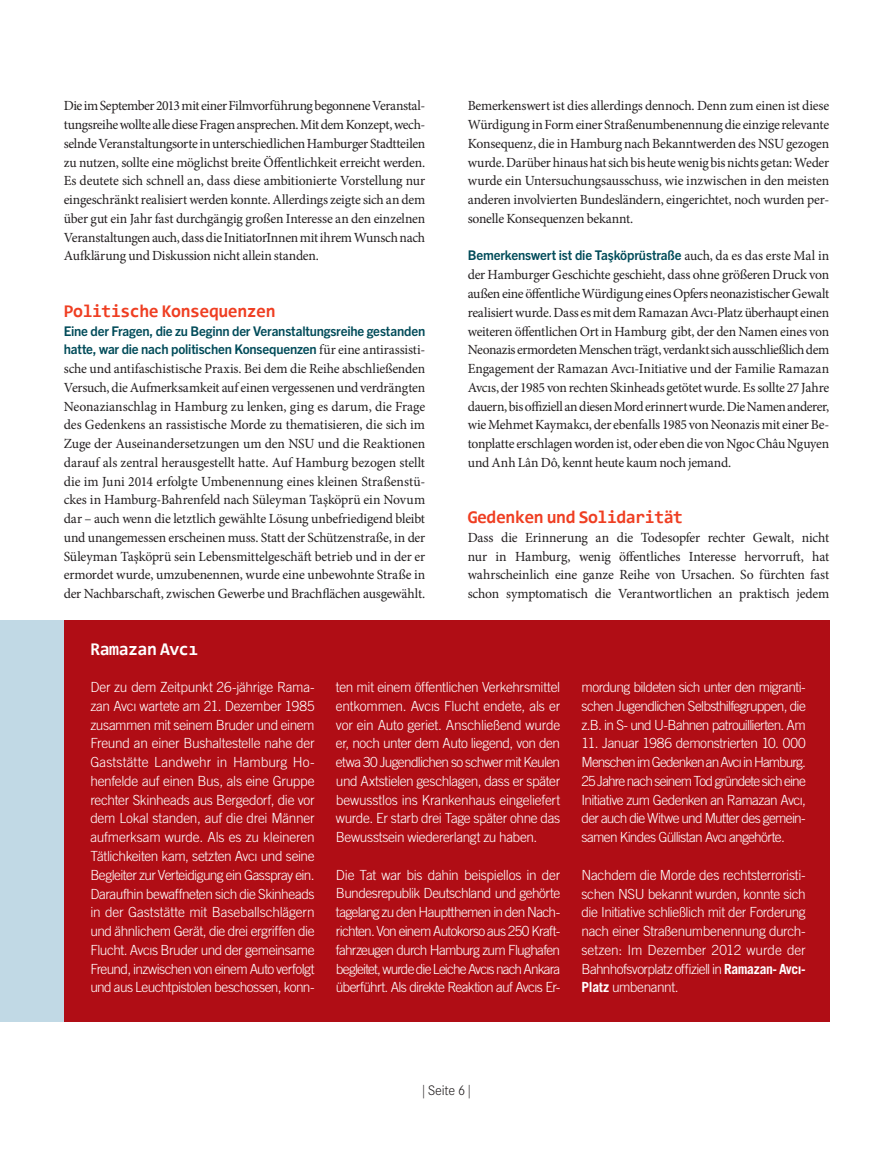
<style>
.page{position:relative;width:893px;height:1149px;background:#fff}
.page>*{position:absolute;margin:0;border:0;box-sizing:border-box;transform-origin:0 0}
.t1{font:700 18px "Consolas";letter-spacing:-.025em;color:#ef3e22}
.t2{font:700 18px "Consolas";letter-spacing:-.025em;color:#fff}
.t3{font:13.95px/18.8px "Minion Pro";letter-spacing:-.015em;color:#231f20;text-align:justify}
.t4{font:300 13.95px/18.8px "Trade Gothic LT Pro";letter-spacing:-.045em;color:#fff;text-align:justify}
.t5{font:300 13.5px "Corporate SBQ";letter-spacing:-.02em;color:#231f20}
.t6{font:700 13.35px/18.8px "Trade Gothic Next LT Pro";letter-spacing:-.01em;color:#004b59}
.s1{font-family:"Minion Pro";font-weight:400;font-size:13.95px;color:#231f20}
.s2{font-weight:700}
</style>
<div class="page">
<div style="left:64px;top:620px;width:765px;height:400px;background:#b00d15"></div>
<div style="left:0;top:620px;width:64px;height:400px;background:#c1d9e5"></div>
<p class="t3" style="left:64px;top:96px;width:363px">Die im September 2013 mit einer Filmvorführung begonnene Veranstal&shy;tungsreihe wollte alle diese Fragen ansprechen. Mit dem Konzept, wech&shy;selnde Veranstaltungsorte in unterschiedlichen Hamburger Stadtteilen zu nutzen, sollte eine möglichst breite Öffentlichkeit erreicht werden.<br>Es deutete sich schnell an, dass diese ambitionierte Vorstellung nur eingeschränkt realisiert werden konnte. Allerdings zeigte sich an dem über gut ein Jahr fast durchgängig großen Interesse an den einzelnen Veranstaltungen auch, dass die InitiatorInnen mit ihrem Wunsch nach Aufklärung und Diskussion nicht allein standen.</p>
<p class="t1" style="left:64px;top:299px;width:213px">Politische Konsequenzen</p>
<p class="t6" style="left:64px;top:320px;width:363px">Eine der Fragen, die zu Beginn der Veranstaltungsreihe gestanden hatte, war die nach politischen Konsequenzen <span class="s1">für eine antirassisti-</span></p>
<p class="t3" style="left:64px;top:359px;width:363px">sche und antifaschistische Praxis. Bei dem die Reihe abschließenden Versuch, die Aufmerksamkeit auf einen vergessenen und verdrängten Neonazianschlag in Hamburg zu lenken, ging es darum, die Frage des Gedenkens an rassistische Morde zu thematisieren, die sich im Zuge der Auseinandersetzungen um den NSU und die Reaktionen darauf als zentral herausgestellt hatte. Auf Hamburg bezogen stellt die im Juni 2014 erfolgte Umbenennung eines kleinen Straßenstü&shy;ckes in Hamburg-Bahrenfeld nach Süleyman Taşköprü ein Novum dar – auch wenn die letztlich gewählte Lösung unbefriedigend bleibt und unangemessen erscheinen muss. Statt der Schützenstraße, in der Süleyman Taşköprü sein Lebensmittelgeschäft betrieb und in der er ermordet wurde, umzubenennen, wurde eine unbewohnte Straße in der Nachbarschaft, zwischen Gewerbe und Brachflächen ausgewählt.</p>
<p class="t3" style="left:468px;top:96px;width:363px">Bemerkenswert ist dies allerdings dennoch. Denn zum einen ist diese Würdigung in Form einer Straßenumbenennung die einzige relevante Konsequenz, die in Hamburg nach Bekanntwerden des NSU gezogen wurde. Darüber hinaus hat sich bis heute wenig bis nichts getan: Weder wurde ein Untersuchungsausschuss, wie inzwischen in den meisten anderen involvierten Bundesländern, eingerichtet, noch wurden per&shy;sonelle Konsequenzen bekannt.</p>
<p class="t6" style="left:468px;top:245px;width:363px">Bemerkenswert ist die Taşköprüstraße <span class="s1">auch, da es das erste Mal in</span></p>
<p class="t3" style="left:468px;top:265px;width:363px">der Hamburger Geschichte geschieht, dass ohne größeren Druck von außen eine öffentliche Würdigung eines Opfers neonazistischer Gewalt realisiert wurde. Dass es mit dem Ramazan Avcı-Platz überhaupt einen weiteren öffentlichen Ort in Hamburg gibt, der den Namen eines von Neonazis ermordeten Menschen trägt, verdankt sich ausschließlich dem Engagement der Ramazan Avcı-Initiative und der Familie Ramazan Avcıs, der 1985 von rechten Skinheads getötet wurde. Es sollte 27 Jahre dauern, bis offiziell an diesen Mord erinnert wurde. Die Namen anderer, wie Mehmet Kaymakcı, der ebenfalls 1985 von Neonazis mit einer Be&shy;tonplatte erschlagen worden ist, oder eben die von Ngoc Châu Nguyen und Anh Lân Dô, kennt heute kaum noch jemand.</p>
<p class="t1" style="left:468px;top:506px;width:217px">Gedenken und Solidarität</p>
<p class="t3" style="left:468px;top:528px;width:363px">Dass die Erinnerung an die Todesopfer rechter Gewalt, nicht nur in Hamburg, wenig öffentliches Interesse hervorruft, hat wahrscheinlich eine ganze Reihe von Ursachen. So fürchten fast schon symptomatisch die Verantwortlichen an praktisch jedem</p>
<p class="t2" style="left:90px;top:637px;width:109px">Ramazan Avcı</p>
<p class="t4" style="left:90px;top:677px;width:226px">Der zu dem Zeitpunkt 26-jährige Rama&shy;zan Avcı wartete am 21. Dezember 1985 zusammen mit seinem Bruder und einem Freund an einer Bushaltestelle nahe der Gaststätte Landwehr in Hamburg Ho&shy;henfelde auf einen Bus, als eine Gruppe rechter Skinheads aus Bergedorf, die vor dem Lokal standen, auf die drei Männer aufmerksam wurde. Als es zu kleineren Tätlichkeiten kam, setzten Avcı und seine Begleiter zur Verteidigung ein Gasspray ein.<br>Daraufhin bewaffneten sich die Skinheads in der Gaststätte mit Baseballschlägern und ähnlichem Gerät, die drei ergriffen die Flucht. Avcıs Bruder und der gemeinsame Freund, inzwischen von einem Auto verfolgt und aus Leuchtpistolen beschossen, konn-</p>
<p class="t4" style="left:336px;top:677px;width:226px">ten mit einem öffentlichen Verkehrsmittel entkommen. Avcıs Flucht endete, als er vor ein Auto geriet. Anschließend wurde er, noch unter dem Auto liegend, von den etwa 30 Jugendlichen so schwer mit Keulen und Axtstielen geschlagen, dass er später bewusstlos ins Krankenhaus eingeliefert wurde. Er starb drei Tage später ohne das Bewusstsein wiedererlangt zu haben.</p>
<p class="t4" style="left:336px;top:864px;width:226px">Die Tat war bis dahin beispiellos in der Bundesrepublik Deutschland und gehörte tagelang zu den Hauptthemen in den Nach&shy;richten. Von einem Autokorso aus 250 Kraft&shy;fahrzeugen durch Hamburg zum Flughafen begleitet, wurde die Leiche Avcıs nach Ankara überführt. Als direkte Reaktion auf Avcıs Er-</p>
<p class="t4" style="left:581px;top:677px;width:226px">mordung bildeten sich unter den migranti&shy;schen Jugendlichen Selbsthilfegruppen, die z.B. in S- und U-Bahnen patrouillierten. Am</p>
<p class="t4" style="left:581px;top:733px;width:226px">11. Januar 1986 demonstrierten 10. 000<br>Menschen im Gedenken an Avcı in Hamburg.<br>25 Jahre nach seinem Tod gründete sich eine Initiative zum Gedenken an Ramazan Avcı, der auch die Witwe und Mutter des gemein&shy;samen Kindes Güllistan Avcı angehörte.</p>
<p class="t4" style="left:581px;top:864px;width:226px">Nachdem die Morde des rechtsterroristi&shy;schen NSU bekannt wurden, konnte sich die Initiative schließlich mit der Forderung nach einer Straßenumbenennung durch&shy;setzen: Im Dezember 2012 wurde der Bahnhofsvorplatz offiziell in <span class="s2">Ramazan- Avcı-Platz</span> umbenannt.</p>
<p class="t5" style="left:422px;top:1082px;width:50px">| Seite 6 |</p>
</div>
